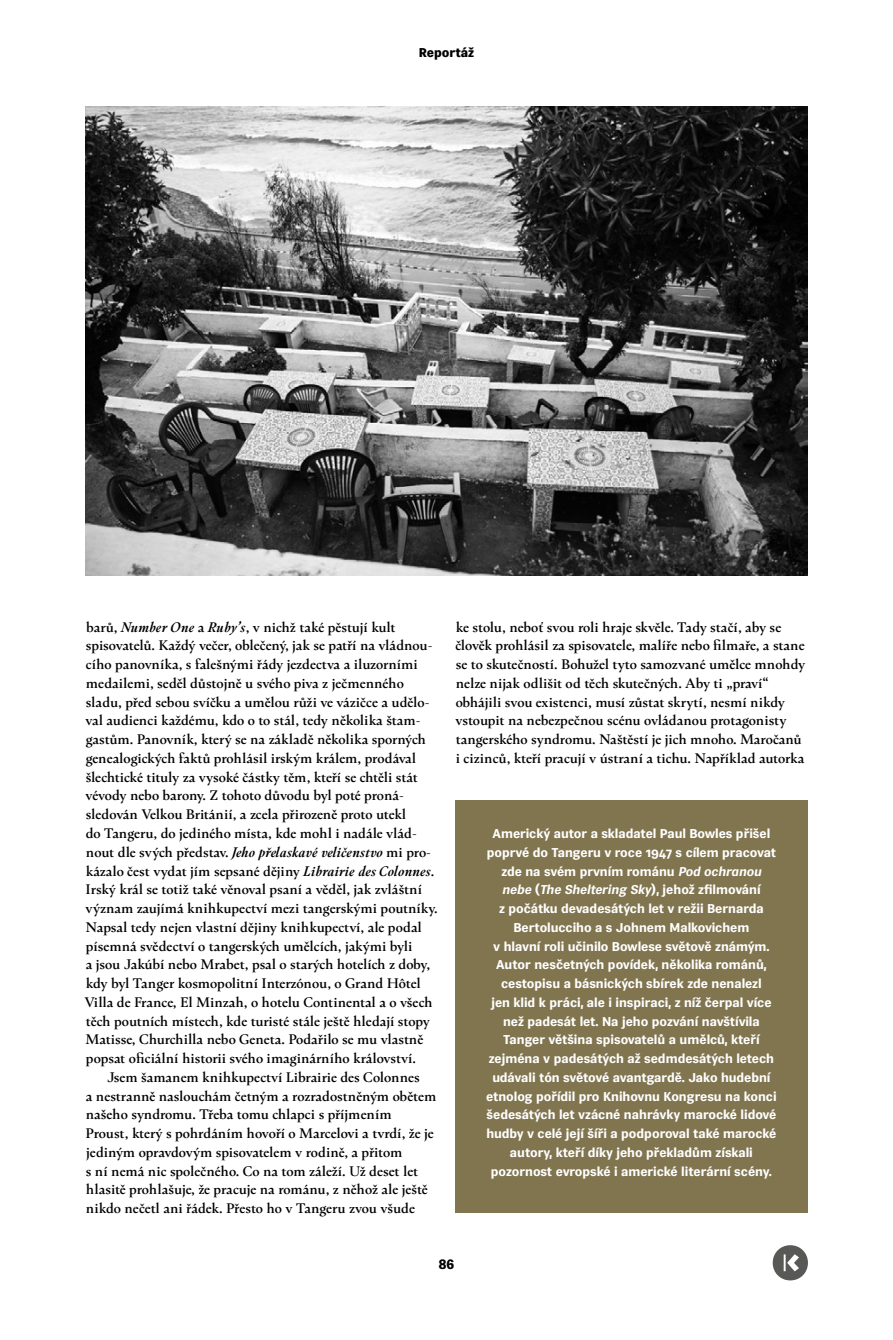
<style>
.page{position:relative;width:893px;height:1340px;background:#fff}
.page>*{position:absolute;margin:0;border:0;box-sizing:border-box;transform-origin:0 0}
.Text_článku_se_zaráž{font:500 15px/18.8px "Kunda Book Premium";letter-spacing:-.01em;color:#000}
.boxik{font:700 12.75px/18.8px "Vegan Sans Premium";color:#fff;text-align:center}
.t1{font:900 12.75px "Vegan Sans Premium";color:#000}
.t2{font:700 12.75px "Vegan MBL";color:#000}
.s1{font-weight:600;font-style:italic}
.s2{font-style:italic}
</style>
<div class="page">
<div style="left:455px;top:800px;width:353px;height:413px;background:#817550"></div>
<img style="left:85px;top:106px;width:723px;height:469px">
<svg style="left:773px;top:1245px;width:35px;height:35px"></svg>
<p class="t1" style="left:419px;top:45px;width:57px">Reportáž</p>
<p class="Text_článku_se_zaráž" style="left:85px;top:617px;width:355px">barů, <span class="s1">Number One</span> a <span class="s1">Ruby’s</span>, v nichž také pěstují kult spisovatelů. Každý večer, oblečený, jak se patří na vládnou‑ cího panovníka, s falešnými řády jezdectva a iluzorními medailemi, seděl důstojně u svého piva z ječmenného sladu, před sebou svíčku a umělou růži ve vázičce a udělo‑ val audienci každému, kdo o to stál, tedy několika štam‑ gastům. Panovník, který se na základě několika sporných genealogických faktů prohlásil irským králem, prodával šlechtické tituly za vysoké částky těm, kteří se chtěli stát vévody nebo barony. Z tohoto důvodu byl poté proná‑ sledován Velkou Británií, a zcela přirozeně proto utekl<br>do Tangeru, do jediného místa, kde mohl i nadále vlád‑ nout dle svých představ. <span class="s1">Jeho přelaskavé veličenstvo</span> mi pro‑ kázalo čest vydat jím sepsané dějiny <span class="s1">Librairie des Colonnes</span>.<br>Irský král se totiž také věnoval psaní a věděl, jak zvláštní význam zaujímá knihkupectví mezi tangerskými poutníky.<br>Napsal tedy nejen vlastní dějiny knihkupectví, ale podal písemná svědectví o tangerských umělcích, jakými byli<br>a jsou Jakúbí nebo Mrabet, psal o starých hotelích z doby, kdy byl Tanger kosmopolitní Interzónou, o Grand Hôtel Villa de France, El Minzah, o hotelu Continental a o všech těch poutních místech, kde turisté stále ještě hledají stopy Matisse, Churchilla nebo Geneta. Podařilo se mu vlastně popsat oficiální historii svého imaginárního království.</p>
<p class="Text_článku_se_zaráž" style="left:86px;top:1067px;width:352px;text-indent:22px">Jsem šamanem knihkupectví Librairie des Colonnes<br>a nestranně naslouchám četným a rozradostněným obětem našeho syndromu. Třeba tomu chlapci s příjmením Proust, který s pohrdáním hovoří o Marcelovi a tvrdí, že je jediným opravdovým spisovatelem v rodině, a přitom<br>s ní nemá nic společného. Co na tom záleží. Už deset let hlasitě prohlašuje, že pracuje na románu, z něhož ale ještě nikdo nečetl ani řádek. Přesto ho v Tangeru zvou všude</p>
<p class="Text_článku_se_zaráž" style="left:455px;top:617px;width:351px">ke stolu, neboť svou roli hraje skvěle. Tady stačí, aby se člověk prohlásil za spisovatele, malíře nebo filmaře, a stane se to skutečností. Bohužel tyto samozvané umělce mnohdy nelze nijak odlišit od těch skutečných. Aby ti „praví“ obhájili svou existenci, musí zůstat skrytí, nesmí nikdy vstoupit na nebezpečnou scénu ovládanou protagonisty tangerského syndromu. Naštěstí je jich mnoho. Maročanů i cizinců, kteří pracují v ústraní a tichu. Například autorka</p>
<p class="boxik" style="left:486px;top:824px;width:292px">Americký autor a skladatel Paul Bowles přišel poprvé do Tangeru v roce 1947 s cílem pracovat zde na svém prvním románu <span class="s2">Pod ochranou nebe</span> (<span class="s2">The Sheltering Sky</span>), jehož zfilmování<br>z počátku devadesátých let v režii Bernarda Bertolucciho a s Johnem Malkovichem<br>v hlavní roli učinilo Bowlese světově známým.<br>Autor nesčetných povídek, několika románů, cestopisu a básnických sbírek zde nenalezl<br>jen klid k práci, ale i inspiraci, z níž čerpal více než padesát let. Na jeho pozvání navštívila Tanger většina spisovatelů a umělců, kteří zejména v padesátých až sedmdesátých letech udávali tón světové avantgardě. Jako hudební etnolog pořídil pro Knihovnu Kongresu na konci šedesátých let vzácné nahrávky marocké lidové hudby v celé její šíři a podporoval také marocké autory, kteří díky jeho překladům získali pozornost evropské i americké literární scény.</p>
<p class="t2" style="left:439px;top:1256px;width:17px">86</p>
</div>
